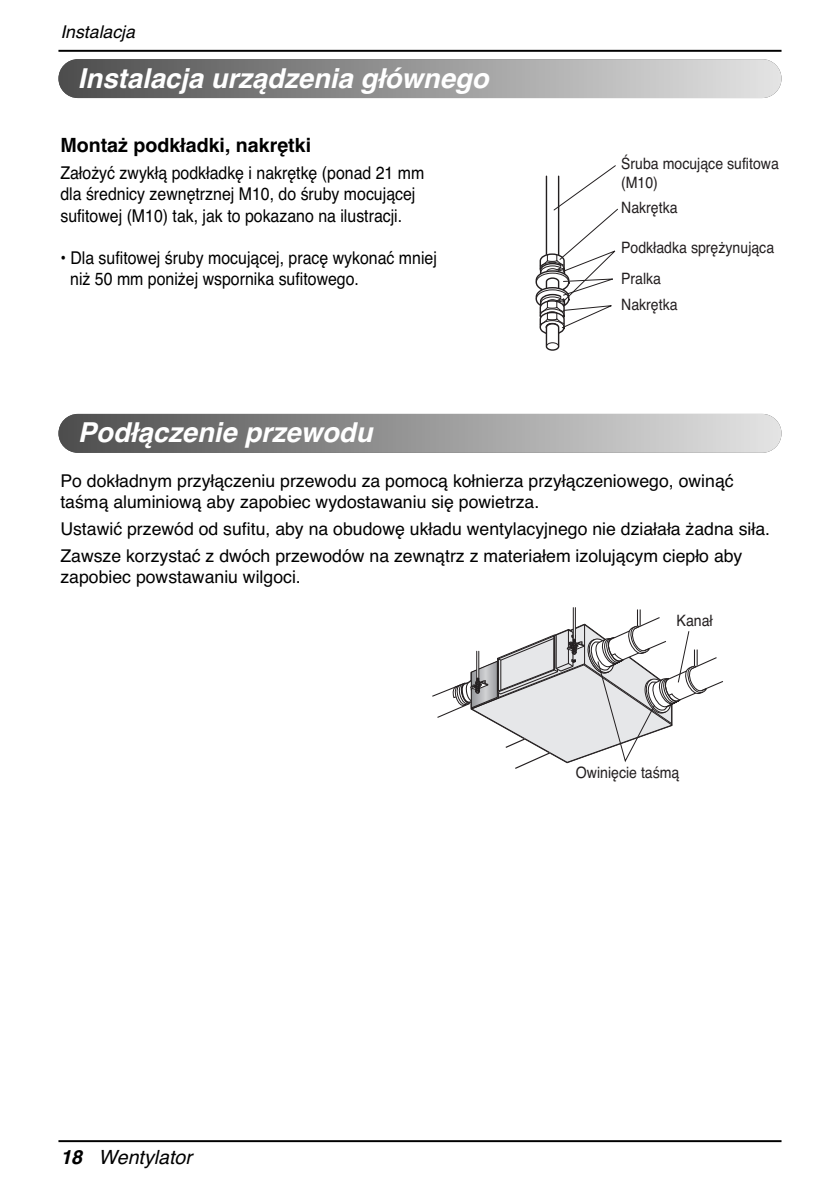
<style>
.page{position:relative;width:840px;height:1191px;background:#fff}
.page>*{position:absolute;margin:0;border:0;box-sizing:border-box;transform-origin:0 0}
.t1{font:italic 700 27.4px "Helvetica";color:#fff}
.t2{font:700 19.6px "Helvetica";color:#000}
.t3{font:italic 19.6px "Helvetica";color:#000}
.t4{font:17.6px/21.2px "Helvetica";color:#000}
.t5{font:17.6px/21.2px "Helvetica";color:#000;scale:.9 1}
.t6{font:italic 17.6px "Helvetica";color:#000}
.t7{font:15.6px/18.8px "Helvetica";color:#231f20;scale:.9 1}
.s1{font-weight:700}
</style>
<div class="page">
<hr style="left:58px;top:50px;width:723px;height:2px;background:#000">
<hr style="left:58px;top:1140px;width:723px;height:2px;background:#000">
<svg style="left:535px;top:165px;width:83px;height:186px"></svg>
<div style="left:58px;top:414px;width:723px;height:39px;background:linear-gradient(to right,#4d4d4d,#e4e4e4);border-radius:19px"></div>
<svg style="left:432px;top:607px;width:291px;height:162px"></svg>
<div style="left:58px;top:59px;width:723px;height:39px;background:linear-gradient(to right,#4d4d4d,#e4e4e4);border-radius:19px"></div>
<p class="t6" style="left:60px;top:25px;width:76px">Instalacja</p>
<h1 class="t1" style="left:78px;top:68px;width:412px">Instalacja urządzenia głównego</h1>
<p class="t2" style="left:60px;top:138px;width:252px">Montaż podkładki, nakrętki</p>
<p class="t5" style="left:60px;top:164px;width:405px">Założyć zwykłą podkładkę i nakrętkę (ponad 21 mm dla średnicy zewnętrznej M10, do śruby mocującej sufitowej (M10) tak, jak to pokazano na ilustracji.</p>
<p class="t5" style="left:70px;top:249px;width:409px;text-indent:-10px">• Dla sufitowej śruby mocującej, pracę wykonać mniej niż 50 mm poniżej wspornika sufitowego.</p>
<p class="t7" style="left:620px;top:156px;width:177px">Śruba mocujące sufitowa (M10)</p>
<p class="t7" style="left:620px;top:200px;width:64px">Nakrętka</p>
<p class="t7" style="left:620px;top:240px;width:171px">Podkładka sprężynująca</p>
<p class="t7" style="left:620px;top:270px;width:46px">Pralka</p>
<p class="t7" style="left:620px;top:296px;width:64px">Nakrętka</p>
<h1 class="t1" style="left:78px;top:423px;width:296px">Podłączenie przewodu</h1>
<p class="t4" style="left:60px;top:472px;width:674px">Po dokładnym przyłączeniu przewodu za pomocą kołnierza przyłączeniowego, owinąć taśmą aluminiową aby zapobiec wydostawaniu się powietrza.</p>
<p class="t4" style="left:60px;top:517px;width:710px;line-height:26.8px">Ustawić przewód od sufitu, aby na obudowę układu wentylacyjnego nie działała żadna siła.<br>Zawsze korzystać z dwóch przewodów na zewnątrz z materiałem izolującym ciepło aby</p>
<p class="t4" style="left:60px;top:568px;width:242px">zapobiec powstawaniu wilgoci.</p>
<p class="t7" style="left:676px;top:612px;width:42px">Kanał</p>
<p class="t3" style="left:60px;top:1150px;width:133px"><span class="s1">18</span> Wentylator</p>
<p class="t7" style="left:575px;top:765px;width:117px">Owinięcie taśmą</p>
</div>
